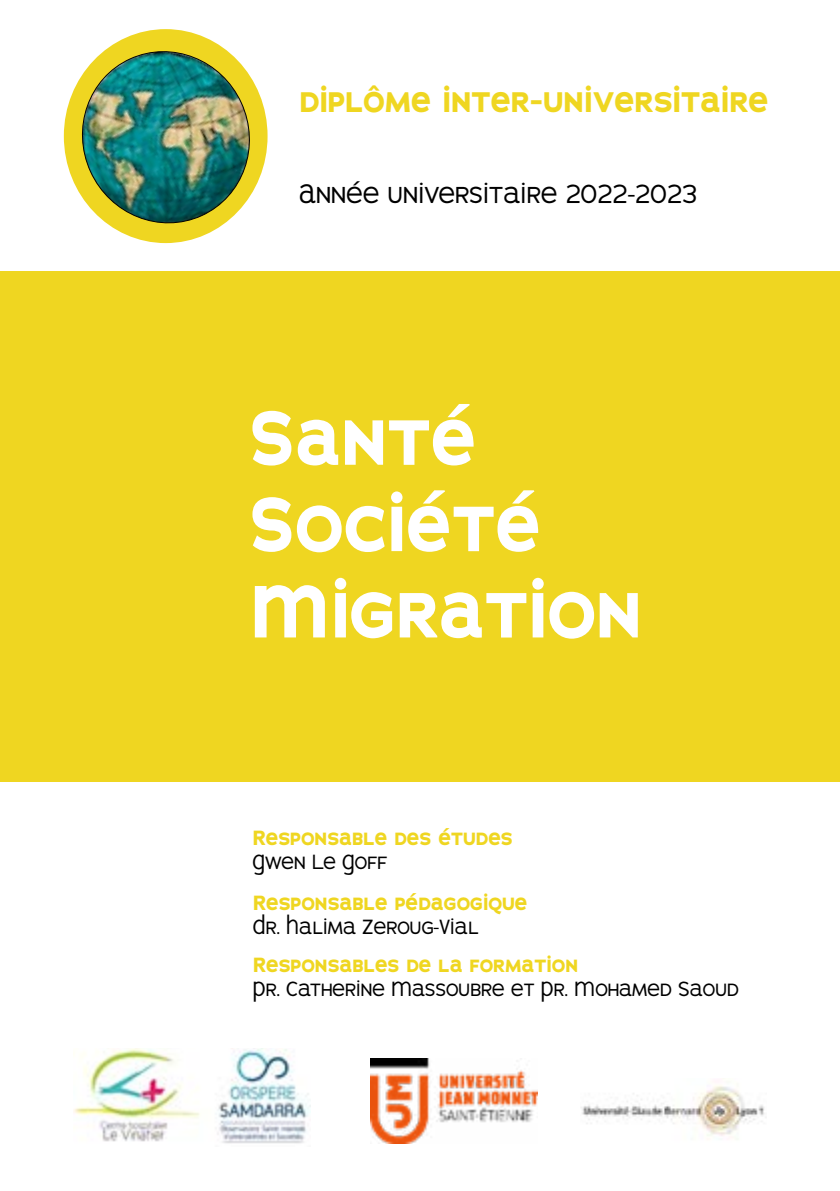
<style>
.page{position:relative;width:840px;height:1191px;background:#fff}
.page>*{position:absolute;margin:0;border:0;box-sizing:border-box;transform-origin:0 0}
.t1{font:700 72px/86.4px "Big Smalls";color:#fff}
.t2{font:700 32px "Big Smalls";color:#efd621}
.t3{font:26px "Big Smalls";color:#000}
.t4{font:20px "Big Smalls";color:#000}
.t5{font:700 20px "Big Smalls";color:#efd621}
</style>
<div class="page">
<div style="left:0;top:271px;width:839px;height:510px;background:#efd621"></div>
<img style="left:581px;top:1085px;width:184px;height:51px">
<img style="left:370px;top:1058px;width:167px;height:86px">
<div style="left:64px;top:29px;width:203px;height:214px;background:#efd621;border-radius:50%"></div>
<img style="left:71px;top:40px;width:190px;height:195px">
<img style="left:74px;top:1048px;width:236px;height:96px">
<h2 class="t2" style="left:299px;top:78px;width:470px">diplôme inter-universitaire</h2>
<h3 class="t3" style="left:299px;top:177px;width:399px">Année universitaire 2022-2023</h3>
<h1 class="t1" style="left:250px;top:396px;width:393px">Santé<br>Société<br>Migration</h1>
<p class="t5" style="left:253px;top:823px;width:261px">Responsable des études</p>
<p class="t4" style="left:253px;top:848px;width:136px">Gwen Le Goff</p>
<p class="t5" style="left:253px;top:889px;width:276px">Responsable pédagogique</p>
<p class="t4" style="left:253px;top:913px;width:227px">Dr. Halima Zeroug-Vial</p>
<p class="t5" style="left:253px;top:950px;width:326px">Responsables de la formation</p>
<p class="t4" style="left:253px;top:975px;width:487px">Pr. Catherine Massoubre et Pr. Mohamed Saoud</p>
</div>
